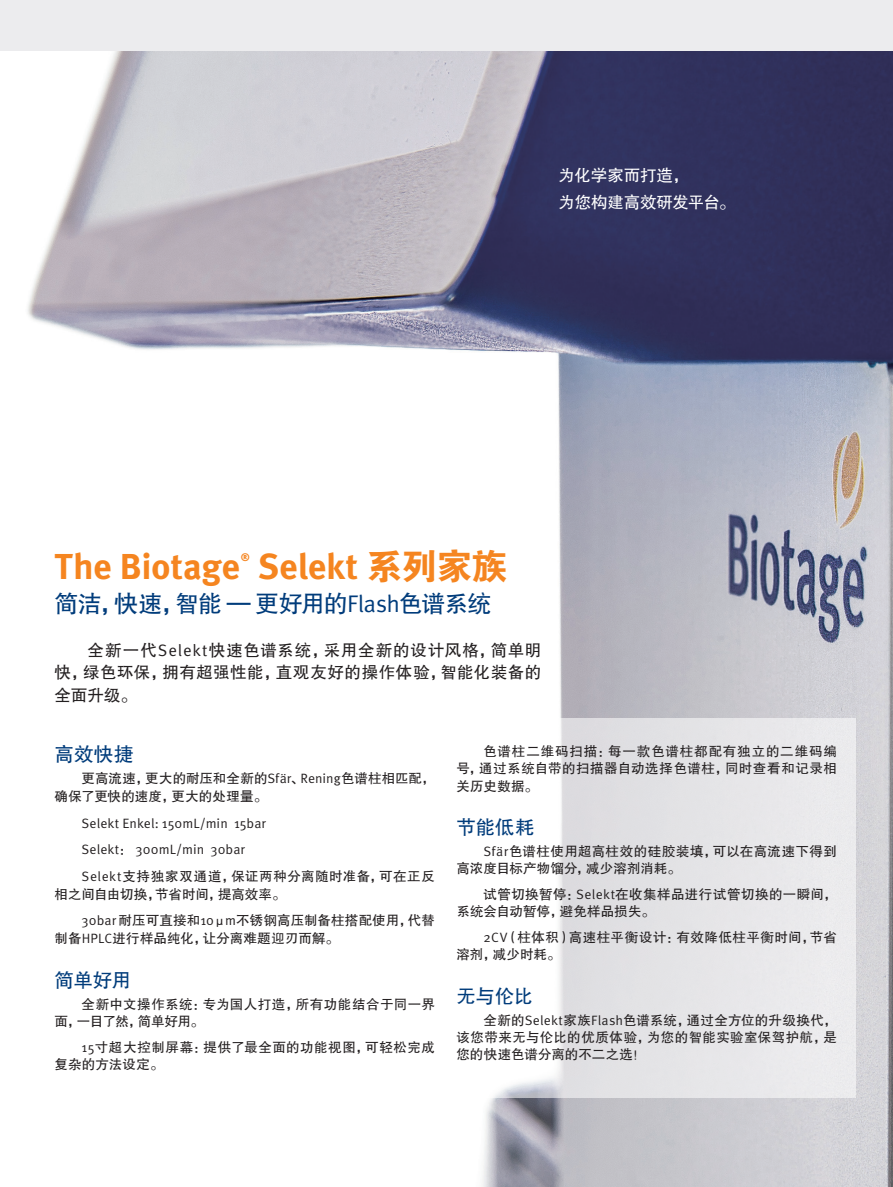
<style>
.page{position:relative;width:893px;height:1187px;background:#fff}
.page>*{position:absolute;margin:0;border:0;box-sizing:border-box;transform-origin:0 0}
.t1{font:700 36px "Meta OT";letter-spacing:-.005em;color:#f58520}
.t2{font:24px "FZHTK GBK1 0";letter-spacing:-.045em;color:#013c7b}
.t3{font:19.5px "FZHTK GBK1 0";letter-spacing:-.01em;color:#013c7b}
.t4{font:16.5px/22.5px "FZHTK GBK1 0";letter-spacing:.035em;color:#231f20;text-align:justify}
.t5{font:16.5px/27.3px "FZHTK GBK1 0";letter-spacing:-.015em;color:#fff}
.t6{font:13.5px/17.2px "FZHTK GBK1 0";letter-spacing:.025em;color:#231f20}
.t7{font:13.5px/18px "FZHTK GBK1 0";letter-spacing:.005em;color:#231f20}
.t8{font:13.5px/26.5px "Meta OT Norm";letter-spacing:.01em;color:#231f20}
.t9{font:700 10.8px "Meta OT";color:#f58520}
.s1{font-family:"FZDHTJW GB1 0";font-weight:400}
.s2{font-family:"Meta OT Norm"}
.s3{font-family:"FZHTK GBK1 0"}
</style>
<div class="page">
<div style="left:0;top:0;width:893px;height:51px;background:#ececee"></div>
<img style="left:27px;top:51px;width:866px;height:1135px">
<svg style="left:34px;top:718px;width:821px;height:379px"></svg>
<p class="t5" style="left:558px;top:162px;width:178px">为化学家而打造，<br>为您构建高效研发平台。</p>
<h1 class="t1" style="left:55px;top:545px;width:187px">The Biotage</h1>
<p class="t9" style="left:241px;top:551px;width:11px">®</p>
<h1 class="t1" style="left:258px;top:545px;width:251px">Selekt <span class="s1">系列家族</span></h1>
<h2 class="t2" style="left:55px;top:590px;width:439px">简洁，快速，智能 — 更好用的<span class="s2">Flash</span>色谱系统</h2>
<p class="t4" style="left:55px;top:638px;width:488px;text-indent:33px">全新一代<span class="s2">Selekt</span>快速色谱系统，采用全新的设计风格，简单明快，绿色环保，拥有超强性能，直观友好的操作体验，智能化装备的全面升级。</p>
<h3 class="t3" style="left:55px;top:743px;width:81px">高效快捷</h3>
<p class="t7" style="left:55px;top:769px;width:382px;text-indent:27px">更高流速，更大的耐压和全新的<span class="s2">Sfär</span>、<span class="s2">Rening</span>色谱柱相匹配，确保了更快的速度，更大的处理量。</p>
<p class="t8" style="left:82px;top:810px;width:186px">Selekt Enkel: 150mL/min 15bar<br>Selekt<span class="s3">：</span> 300mL/min 30bar</p>
<p class="t6" style="left:55px;top:867px;width:382px;line-height:18px;text-indent:27px"><span class="s2">Selekt</span>支持独家双通道，保证两种分离随时准备，可在正反相之间自由切换，节省时间，提高效率。</p>
<p class="t6" style="left:55px;top:911px;width:382px;line-height:18px;text-indent:27px"><span class="s2">30bar</span> 耐压可直接和<span class="s2">10</span>μ<span class="s2">m</span>不锈钢高压制备柱搭配使用，代替制备<span class="s2">HPLC</span>进行样品纯化，让分离难题迎刃而解。</p>
<h3 class="t3" style="left:55px;top:969px;width:78px">简单好用</h3>
<p class="t6" style="left:55px;top:995px;width:382px;text-indent:27px">全新中文操作系统：专为国人打造，所有功能结合于同一界面，一目了然，简单好用。</p>
<p class="t6" style="left:55px;top:1038px;width:382px;text-indent:27px"><span class="s2">15</span>寸超大控制屏幕：提供了最全面的功能视图，可轻松完成复杂的方法设定。</p>
<p class="t6" style="left:456px;top:743px;width:382px;text-align:justify;text-indent:27px">色谱柱二维码扫描：每一款色谱柱都配有独立的二维码编号，通过系统自带的扫描器自动选择色谱柱，同时查看和记录相关历史数据。</p>
<h3 class="t3" style="left:456px;top:816px;width:80px">节能低耗</h3>
<p class="t6" style="left:456px;top:842px;width:382px;text-indent:27px"><span class="s2">Sfär</span>色谱柱使用超高柱效的硅胶装填，可以在高流速下得到高浓度目标产物馏分，减少溶剂消耗。</p>
<p class="t6" style="left:456px;top:885px;width:382px;text-indent:27px">试管切换暂停：<span class="s2">Selekt</span>在收集样品进行试管切换的一瞬间，系统会自动暂停，避免样品损失。</p>
<p class="t6" style="left:456px;top:928px;width:382px;text-indent:27px"><span class="s2">2CV</span>（柱体积）高速柱平衡设计：有效降低柱平衡时间，节省溶剂，减少时耗。</p>
<h3 class="t3" style="left:456px;top:985px;width:78px">无与伦比</h3>
<p class="t6" style="left:456px;top:1011px;width:382px;text-align:justify;text-indent:27px">全新的<span class="s2">Selekt</span>家族<span class="s2">Flash</span>色谱系统，通过全方位的升级换代，该您带来无与伦比的优质体验，为您的智能实验室保驾护航，是您的快速色谱分离的不二之选！</p>
</div>
